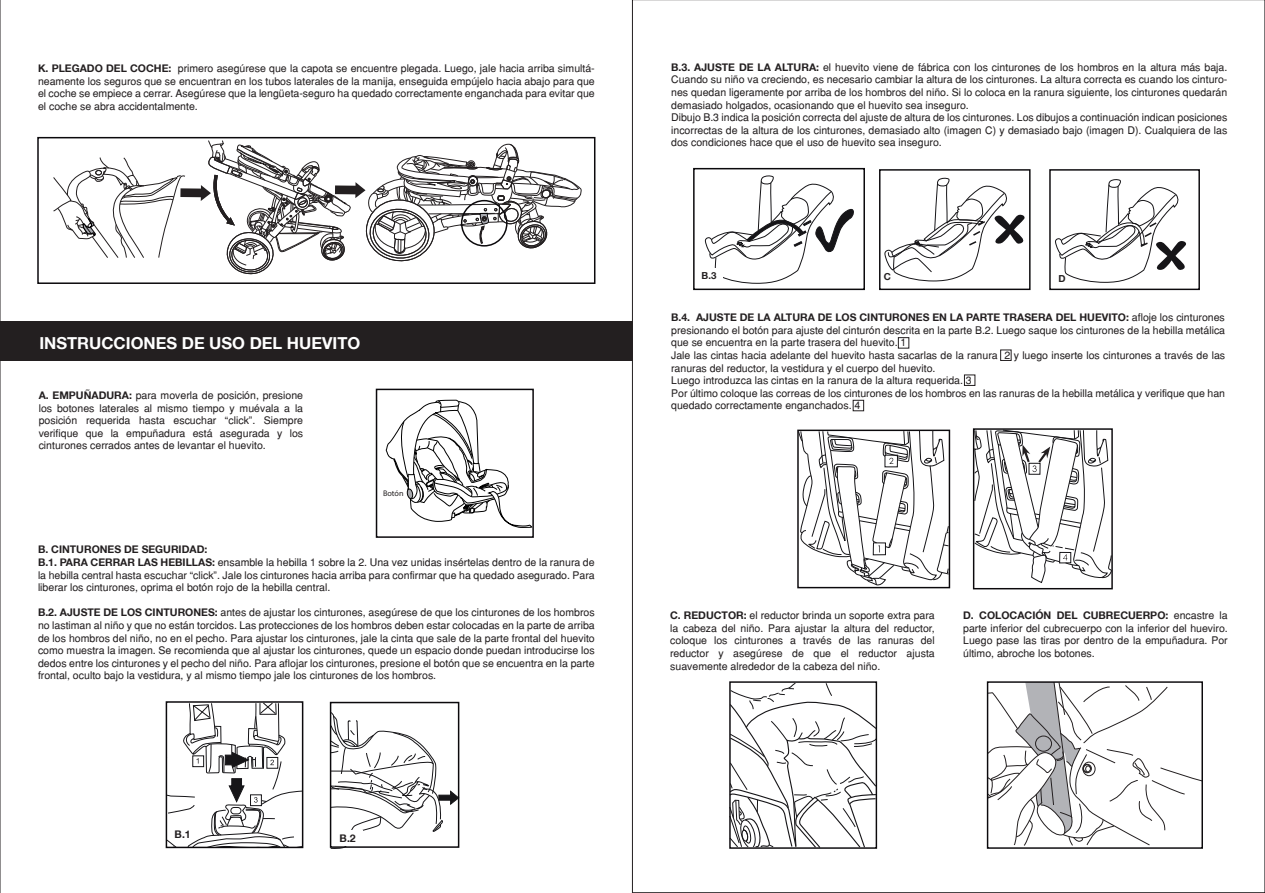
<style>
.page{position:relative;width:1265px;height:893px;background:#fff}
.page>*{position:absolute;margin:0;border:0;box-sizing:border-box;transform-origin:0 0}
.t1{font:700 16.5px "Helvetica 75";color:#fff}
.t2{font:10.5px/12.6px "Helvetica";color:#231f20;text-align:justify}
.t3{font:700 10.5px "Helvetica 75";color:#231f20}
.t4{font:700 9.6px "Helvetica 75";color:#231f20}
.t5{font:8.1px "Myriad Pro";color:#231f20}
.s1{font-family:"Helvetica 75";font-weight:700}
.s2{font-family:"Helvetica";font-weight:400}
</style>
<div class="page">
<div style="left:0;top:321px;width:633px;height:39px;background:#231f20"></div>
<svg style="left:330px;top:714px;width:126px;height:135px"></svg>
<div style="left:330px;top:702px;width:129px;height:146px;border:2px solid #0b090c"></div>
<svg style="left:705px;top:175px;width:149px;height:109px"></svg>
<div style="left:693px;top:168px;width:172px;height:122px;border:2px solid #0b090c"></div>
<div style="left:376px;top:389px;width:158px;height:149px;border:2px solid #0b090c"></div>
<svg style="left:385px;top:400px;width:147px;height:138px"></svg>
<svg style="left:169px;top:704px;width:131px;height:141px"></svg>
<div style="left:192px;top:755px;width:12px;height:12px;border:1px solid #161518"></div>
<div style="left:266px;top:757px;width:12px;height:12px;border:1px solid #161518"></div>
<div style="left:250px;top:794px;width:12px;height:12px;border:1px solid #161518"></div>
<div style="left:230px;top:807px;width:11px;height:7px;border:1px solid #161518;border-radius:3px"></div>
<div style="left:166px;top:701px;width:137px;height:147px;border:2px solid #0b090c"></div>
<div style="left:339px;top:830px;width:23px;height:15px;background:#fff"></div>
<div style="left:701px;top:268px;width:21px;height:14px;background:#fff"></div>
<svg style="left:731px;top:683px;width:144px;height:164px"></svg>
<div style="left:729px;top:681px;width:148px;height:168px;border:1px solid #0b090c"></div>
<svg style="left:885px;top:178px;width:140px;height:104px"></svg>
<div style="left:879px;top:169px;width:151px;height:121px;border:1px solid #0b090c"></div>
<svg style="left:1055px;top:179px;width:131px;height:104px"></svg>
<div style="left:1049px;top:169px;width:151px;height:121px;border:1px solid #0b090c"></div>
<svg style="left:53px;top:140px;width:529px;height:135px"></svg>
<div style="left:461px;top:200px;width:47px;height:47px;border:2px solid #0b090c;border-radius:50%"></div>
<div style="left:37px;top:137px;width:558px;height:147px;border:2px solid #0b090c"></div>
<div style="left:797px;top:430px;width:153px;height:158px;border:1px solid #0b090c"></div>
<svg style="left:798px;top:429px;width:151px;height:157px"></svg>
<svg style="left:972px;top:428px;width:141px;height:162px"></svg>
<div style="left:898px;top:337px;width:11px;height:11px;border:1px solid #231f20"></div>
<div style="left:1000px;top:350px;width:11px;height:11px;border:1px solid #231f20"></div>
<div style="left:964px;top:375px;width:11px;height:11px;border:1px solid #231f20"></div>
<div style="left:853px;top:400px;width:11px;height:11px;border:1px solid #231f20"></div>
<svg style="left:987px;top:681px;width:215px;height:165px"></svg>
<svg style="left:0;top:0;width:1px;height:893px"></svg>
<p class="t2" style="left:38px;top:62px;width:558px"><span class="s1">K. PLEGADO DEL COCHE:</span> primero asegúrese que la capota se encuentre plegada. Luego, jale hacia arriba simultá&shy;neamente los seguros que se encuentran en los tubos laterales de la manija, enseguida empújelo hacia abajo para que el coche se empiece a cerrar. Asegúrese que la lengüeta-seguro ha quedado correctamente enganchada para evitar que el coche se abra accidentalmente.</p>
<p class="t2" style="left:671px;top:61px;width:558px;text-align:left"><span class="s1">B.3. AJUSTE DE LA ALTURA:</span> el huevito viene de fábrica con los cinturones de los hombros en la altura más baja.<br>Cuando su niño va creciendo, es necesario cambiar la altura de los cinturones. La altura correcta es cuando los cinturo&shy;nes quedan ligeramente por arriba de los hombros del niño. Si lo coloca en la ranura siguiente, los cinturones quedarán demasiado holgados, ocasionando que el huevito sea inseguro.<br>Dibujo B.3 indica la posición correcta del ajuste de altura de los cinturones. Los dibujos a continuación indican posiciones incorrectas de la altura de los cinturones, demasiado alto (imagen C) y demasiado bajo (imagen D). Cualquiera de las dos condiciones hace que el uso de huevito sea inseguro.</p>
<h1 class="t1" style="left:39px;top:333px;width:322px">INSTRUCCIONES DE USO DEL HUEVITO</h1>
<p class="t2" style="left:39px;top:389px;width:266px"><span class="s1">A. EMPUÑADURA:</span> para moverla de posición, presione los botones laterales al mismo tiempo y muévala a la posición requerida hasta escuchar “click”. Siempre verifique que la empuñadura está asegurada y los cinturones cerrados antes de levantar el huevito.</p>
<p class="t5" style="left:383px;top:488px;width:22px">Botón</p>
<p class="t3" style="left:38px;top:543px;width:171px">B. CINTURONES DE SEGURIDAD:</p>
<p class="t2" style="left:38px;top:556px;width:558px"><span class="s1">B.1. PARA CERRAR LAS HEBILLAS:</span> ensamble la hebilla 1 sobre la 2. Una vez unidas insértelas dentro de la ranura de la hebilla central hasta escuchar “click”. Jale los cinturones hacia arriba para confirmar que ha quedado asegurado. Para liberar los cinturones, oprima el botón rojo de la hebilla central.</p>
<p class="t2" style="left:38px;top:606px;width:558px"><span class="s1">B.2. AJUSTE DE LOS CINTURONES:</span> antes de ajustar los cinturones, asegúrese de que los cinturones de los hombros no lastiman al niño y que no están torcidos. Las protecciones de los hombros deben estar colocadas en la parte de arriba de los hombros del niño, no en el pecho. Para ajustar los cinturones, jale la cinta que sale de la parte frontal del huevito como muestra la imagen. Se recomienda que al ajustar los cinturones, quede un espacio donde puedan introducirse los dedos entre los cinturones y el pecho del niño. Para aflojar los cinturones, presione el botón que se encuentra en la parte frontal, oculto bajo la vestidura, y al mismo tiempo jale los cinturones de los hombros.</p>
<p class="t3" style="left:175px;top:828px;width:18px">B.1</p>
<p class="t3" style="left:340px;top:831px;width:18px">B.2</p>
<p class="t4" style="left:701px;top:270px;width:16px">B.3</p>
<p class="t4" style="left:884px;top:271px;width:9px">C</p>
<p class="t4" style="left:1058px;top:272px;width:9px">D</p>
<p class="t3" style="left:671px;top:311px;width:555px">B.4. AJUSTE DE LA ALTURA DE LOS CINTURONES EN LA PARTE TRASERA DEL HUEVITO: <span class="s2">afloje los cinturones</span></p>
<p class="t2" style="left:671px;top:324px;width:555px;text-align:left">presionando el botón para ajuste del cinturón descrita en la parte B.2. Luego saque los cinturones de la hebilla metálica que se encuentra en la parte trasera del huevito. 1<br>Jale las cintas hacia adelante del huevito hasta sacarlas de la ranura 2 y luego inserte los cinturones a través de las ranuras del reductor, la vestidura y el cuerpo del huevito.<br>Luego introduzca las cintas en la ranura de la altura requerida. 3<br>Por último coloque las correas de los cinturones de los hombros en las ranuras de la hebilla metálica y verifique que han quedado correctamente enganchados. 4</p>
<p class="t2" style="left:670px;top:609px;width:266px"><span class="s1">C. REDUCTOR:</span> el reductor brinda un soporte extra para la cabeza del niño. Para ajustar la altura del reductor, coloque los cinturones a través de las ranuras del reductor y asegúrese de que el reductor ajusta suavemente alrededor de la cabeza del niño.</p>
<p class="t3" style="left:963px;top:609px;width:266px">D. COLOCACIÓN DEL CUBRECUERPO: <span class="s2">encastre la</span></p>
<p class="t2" style="left:963px;top:622px;width:266px">parte inferior del cubrecuerpo con la inferior del hueviro.<br>Luego pase las tiras por dentro de la empuñadura. Por último, abroche los botones.</p>
</div>
